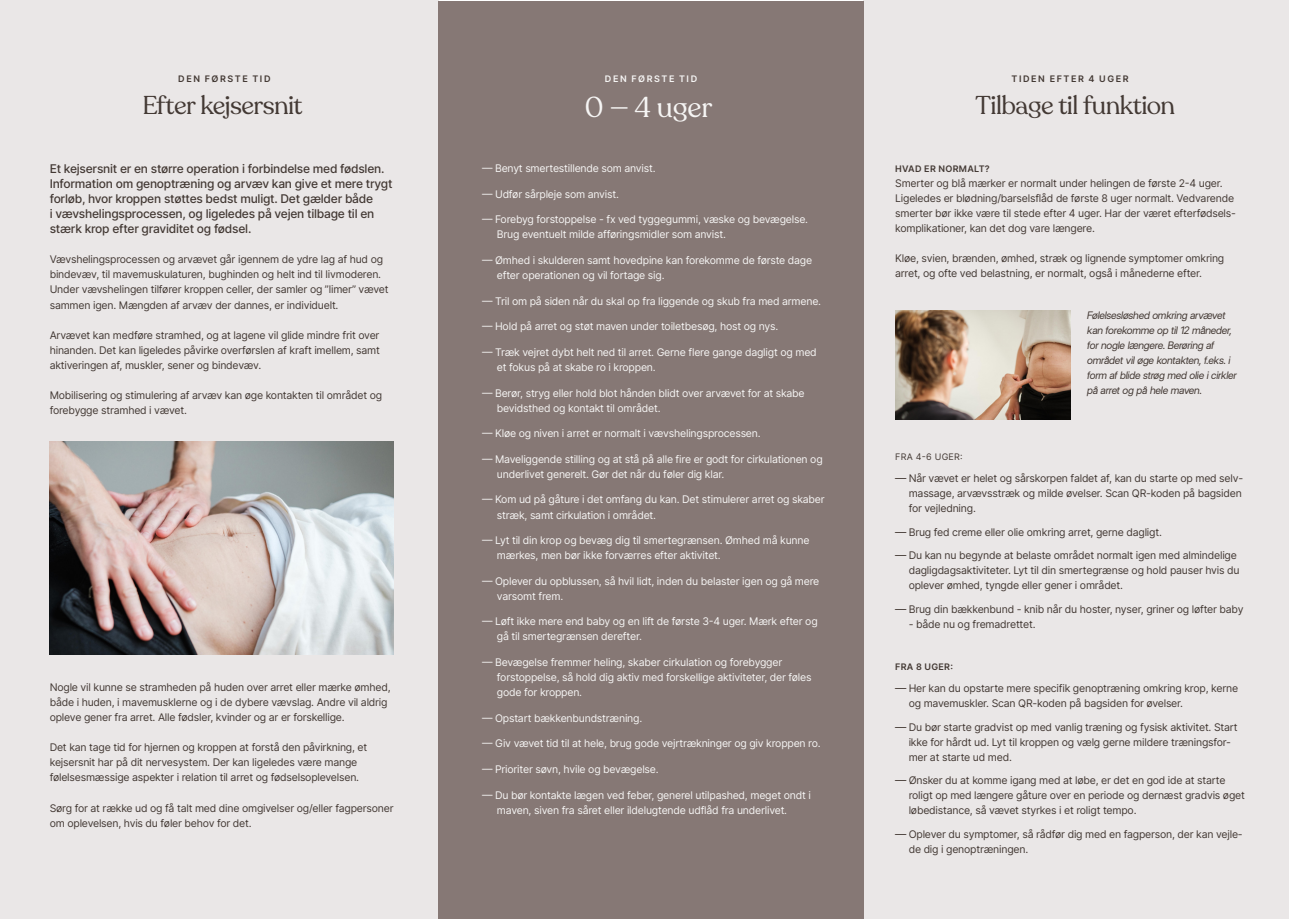
<style>
.page{position:relative;width:1289px;height:919px;background:#fff}
.page>*{position:absolute;margin:0;border:0;box-sizing:border-box;transform-origin:0 0}
.t1{font:28.5px "Recoleta";color:#f6f5f4}
.t2{font:25.5px "Recoleta";letter-spacing:-.025em;color:#433934}
.t3{font:500 12px/15px "Inter";letter-spacing:-.02em;color:#433934}
.t4{font:10.5px/15px "Inter";letter-spacing:-.02em;color:#433934}
.t5{font:10.5px/15px "Inter";letter-spacing:-.02em;color:#f6f5f4}
.t6{font:italic 10.5px/15px "Inter Display";letter-spacing:-.02em;color:#433934}
.t7{font:600 9px "Inter";letter-spacing:.17em;color:#433934}
.t8{font:600 9px "Inter";letter-spacing:.03em;color:#433934}
.t9{font:600 9px "Inter";letter-spacing:.17em;color:#f6f5f4}
.t10{font:9px "Inter";letter-spacing:.03em;color:#433934}
.s1{font-size:11.25px}
</style>
<div class="page">
<div style="left:863px;top:0;width:425px;height:918px;background:#eae7e7"></div>
<div style="left:0;top:0;width:438px;height:918px;background:#eae7e7"></div>
<div style="left:438px;top:1px;width:425px;height:917px;background:#867875"></div>
<img style="left:50px;top:441px;width:344px;height:213px">
<img style="left:895px;top:310px;width:175px;height:109px">
<p class="t7" style="left:178px;top:72px;width:94px">DEN FØRSTE TID</p>
<p class="t9" style="left:605px;top:72px;width:94px">DEN FØRSTE TID</p>
<p class="t7" style="left:1011px;top:72px;width:119px">TIDEN EFTER 4 UGER</p>
<h2 class="t2" style="left:142px;top:89px;width:162px">Efter kejsersnit</h2>
<h1 class="t1" style="left:584px;top:89px;width:129px">0 — 4 uger</h1>
<h2 class="t2" style="left:975px;top:89px;width:201px">Tilbage til funktion</h2>
<p class="t3" style="left:50px;top:161px;width:344px">Et kejsersnit er en større operation i forbindelse med fødslen.<br>Information om genoptræning og arvæv kan give et mere trygt forløb, hvor kroppen støttes bedst muligt. Det gælder både<br>i vævshelingsprocessen, og ligeledes på vejen tilbage til en stærk krop efter graviditet og fødsel.</p>
<p class="t4" style="left:50px;top:252px;width:340px">Vævshelingsprocessen og arvævet går igennem de ydre lag af hud og bindevæv, til mavemuskulaturen, bughinden og helt ind til livmoderen.<br>Under vævshelingen tilfører kroppen celler, der samler og ”limer” vævet sammen igen. Mængden af arvæv der dannes, er individuelt.</p>
<p class="t4" style="left:50px;top:327px;width:332px;text-align:justify">Arvævet kan medføre stramhed, og at lagene vil glide mindre frit over hinanden. Det kan ligeledes påvirke overførslen af kraft imellem, samt aktiveringen af, muskler, sener og bindevæv.</p>
<p class="t4" style="left:50px;top:387px;width:334px">Mobilisering og stimulering af arvæv kan øge kontakten til området og forebygge stramhed i vævet.</p>
<p class="t4" style="left:50px;top:679px;width:342px">Nogle vil kunne se stramheden på huden over arret eller mærke ømhed, både i huden, i mavemusklerne og i de dybere vævslag. Andre vil aldrig opleve gener fra arret. Alle fødsler, kvinder og ar er forskellige.</p>
<p class="t4" style="left:50px;top:739px;width:319px">Det kan tage tid for hjernen og kroppen at forstå den påvirkning, et kejsersnit har på dit nervesystem. Der kan ligeledes være mange følelsesmæssige aspekter i relation til arret og fødselsoplevelsen.</p>
<p class="t4" style="left:50px;top:799px;width:345px">Sørg for at række ud og få talt med dine omgivelser og/eller fagpersoner om oplevelsen, hvis du føler behov for det.</p>
<p class="t5" style="left:482px;top:160px;width:175px">— Benyt smertestillende som anvist.</p>
<p class="t5" style="left:482px;top:186px;width:138px">— Udfør sårpleje som anvist.</p>
<p class="t5" style="left:497px;top:212px;width:313px;text-indent:-15px">— Forebyg forstoppelse - fx ved tyggegummi, væske og bevægelse.<br>Brug eventuelt milde afføringsmidler som anvist.</p>
<p class="t5" style="left:497px;top:252px;width:317px;text-indent:-15px">— Ømhed i skulderen samt hovedpine kan forekomme de første dage efter operationen og vil fortage sig.</p>
<p class="t5" style="left:482px;top:293px;width:340px">— Tril om på siden når du skal op fra liggende og skub fra med armene.</p>
<p class="t5" style="left:482px;top:318px;width:298px">— Hold på arret og støt maven under toiletbesøg, host og nys.</p>
<p class="t5" style="left:497px;top:344px;width:321px;text-indent:-15px">— Træk vejret dybt helt ned til arret. Gerne flere gange dagligt og med et fokus på at skabe ro i kroppen.</p>
<p class="t5" style="left:497px;top:385px;width:309px;text-indent:-15px">— Berør, stryg eller hold blot hånden blidt over arvævet for at skabe bevidsthed og kontakt til området.</p>
<p class="t5" style="left:482px;top:425px;width:280px">— Kløe og niven i arret er normalt i vævshelingsprocessen.</p>
<p class="t5" style="left:497px;top:451px;width:327px;text-indent:-15px">— Maveliggende stilling og at stå på alle fire er godt for cirkulationen og underlivet generelt. Gør det når du føler dig klar.</p>
<p class="t5" style="left:497px;top:492px;width:329px;text-indent:-15px">— Kom ud på gåture i det omfang du kan. Det stimulerer arret og skaber stræk, samt cirkulation i området.</p>
<p class="t5" style="left:497px;top:532px;width:314px;text-indent:-15px">— Lyt til din krop og bevæg dig til smertegrænsen. Ømhed må kunne mærkes, men bør ikke forværres efter aktivitet.</p>
<p class="t5" style="left:497px;top:573px;width:324px;text-indent:-15px">— Oplever du opblussen, så hvil lidt, inden du belaster igen og gå mere varsomt frem.</p>
<p class="t5" style="left:497px;top:614px;width:322px;text-indent:-15px">— Løft ikke mere end baby og en lift de første 3-4 uger. Mærk efter og gå til smertegrænsen derefter.</p>
<p class="t5" style="left:497px;top:654px;width:316px;text-indent:-15px">— Bevægelse fremmer heling, skaber cirkulation og forebygger forstoppelse, så hold dig aktiv med forskellige aktiviteter, der føles gode for kroppen.</p>
<p class="t5" style="left:482px;top:710px;width:162px">— Opstart bækkenbundstræning.</p>
<p class="t5" style="left:482px;top:735px;width:340px">— Giv vævet tid til at hele, brug gode vejrtrækninger og giv kroppen ro.</p>
<p class="t5" style="left:482px;top:761px;width:178px">— Prioriter søvn, hvile og bevægelse.</p>
<p class="t5" style="left:497px;top:787px;width:315px;text-indent:-15px">— Du bør kontakte lægen ved feber, generel utilpashed, meget ondt i maven, siven fra såret eller ildelugtende udflåd fra underlivet.</p>
<p class="t8" style="left:895px;top:162px;width:96px">HVAD ER NORMALT?</p>
<p class="t4" style="left:895px;top:175px;width:342px">Smerter og blå mærker er normalt under helingen de første 2-4 uger.<br>Ligeledes er blødning/barselsflåd de første 8 uger normalt. Vedvarende smerter bør ikke være til stede efter 4 uger. Har der været efterfødsels&shy;komplikationer, kan det dog vare længere.</p>
<p class="t4" style="left:895px;top:250px;width:330px">Kløe, svien, brænden, ømhed, stræk og lignende symptomer omkring arret, og ofte ved belastning, er normalt, også i månederne efter.</p>
<p class="t6" style="left:1087px;top:308px;width:151px">Følelsesløshed omkring arvævet kan forekomme op til 12 måneder, for nogle længere. Berøring af området vil øge kontakten, f.eks. i form af blide strøg med olie i cirkler på arret og på hele maven.</p>
<p class="t10" style="left:895px;top:449px;width:69px">FRA 4-6 UGER:</p>
<p class="t4" style="left:908px;top:470px;width:336px;text-indent:-14px"><span class="s1">—</span> Når vævet er helet og sårskorpen faldet af, kan du starte op med selv&shy;massage, arvævsstræk og milde øvelser. Scan QR-koden på bagsiden for vejledning.</p>
<p class="t4" style="left:895px;top:524px;width:268px"><span class="s1">—</span> Brug fed creme eller olie omkring arret, gerne dagligt.</p>
<p class="t4" style="left:908px;top:547px;width:332px;text-indent:-14px"><span class="s1">—</span> Du kan nu begynde at belaste området normalt igen med almindelige dagligdagsaktiviteter. Lyt til din smertegrænse og hold pauser hvis du oplever ømhed, tyngde eller gener i området.</p>
<p class="t4" style="left:895px;top:601px;width:350px"><span class="s1">—</span> Brug din bækkenbund - knib når du hoster, nyser, griner og løfter baby</p>
<p class="t4" style="left:908px;top:616px;width:128px">- både nu og fremadrettet.</p>
<p class="t7" style="left:895px;top:660px;width:59px">FRA 8 UGER:</p>
<p class="t4" style="left:908px;top:680px;width:331px;text-indent:-14px"><span class="s1">—</span> Her kan du opstarte mere specifik genoptræning omkring krop, kerne og mavemuskler. Scan QR-koden på bagsiden for øvelser.</p>
<p class="t4" style="left:908px;top:719px;width:330px;text-indent:-14px"><span class="s1">—</span> Du bør starte gradvist op med vanlig træning og fysisk aktivitet. Start ikke for hårdt ud. Lyt til kroppen og vælg gerne mildere træningsfor&shy;mer at starte ud med.</p>
<p class="t4" style="left:908px;top:772px;width:338px;text-indent:-14px"><span class="s1">—</span> Ønsker du at komme igang med at løbe, er det en god ide at starte roligt op med længere gåture over en periode og dernæst gradvis øget løbedistance, så vævet styrkes i et roligt tempo.</p>
<p class="t4" style="left:908px;top:826px;width:335px;text-indent:-14px"><span class="s1">—</span> Oplever du symptomer, så rådfør dig med en fagperson, der kan vejle&shy;de dig i genoptræningen.</p>
</div>
